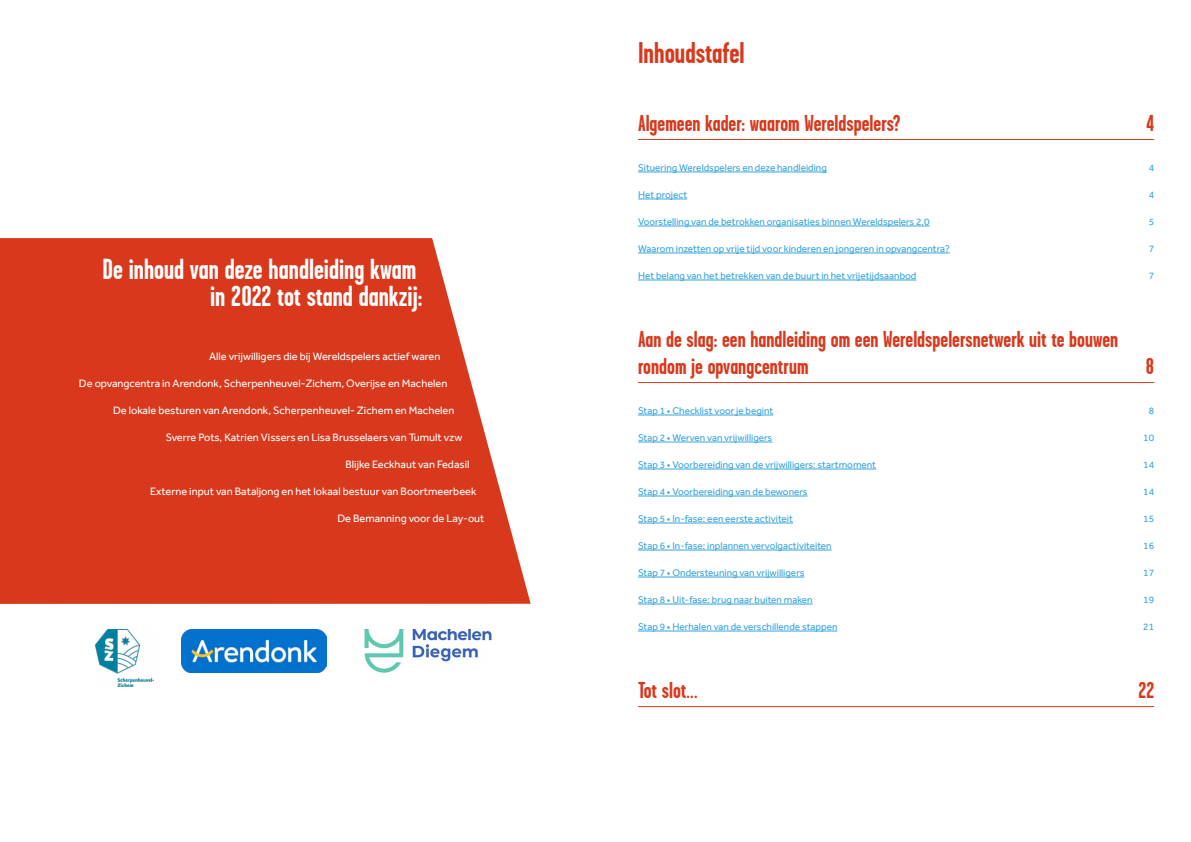
<style>
.page{position:relative;width:1191px;height:842px;background:#fff}
.page>*{position:absolute;margin:0;border:0;box-sizing:border-box;transform-origin:0 0}
.t1{font:700 30px "Garage Gothic";color:#d8391d}
.t2{font:700 29px/27px "Garage Gothic";color:#fff;text-align:right}
.t3{font:700 23px/27px "Garage Gothic";color:#d8391d}
.t4{font:11px "Effra";color:#fff}
.t5{font:10px "Effra";color:#36a4dd}
</style>
<div class="page">
<hr style="left:638px;top:139px;width:516px;height:1px;background:#d8391d">
<hr style="left:638px;top:172px;width:189px;height:1px;background:#36a4dd">
<hr style="left:638px;top:199px;width:49px;height:1px;background:#36a4dd">
<hr style="left:638px;top:226px;width:291px;height:1px;background:#36a4dd">
<hr style="left:638px;top:253px;width:311px;height:1px;background:#36a4dd">
<hr style="left:638px;top:280px;width:278px;height:1px;background:#36a4dd">
<hr style="left:638px;top:382px;width:516px;height:1px;background:#d8391d">
<hr style="left:638px;top:415px;width:135px;height:1px;background:#36a4dd">
<hr style="left:638px;top:442px;width:134px;height:1px;background:#36a4dd">
<hr style="left:638px;top:469px;width:238px;height:1px;background:#36a4dd">
<hr style="left:638px;top:496px;width:169px;height:1px;background:#36a4dd">
<hr style="left:638px;top:523px;width:155px;height:1px;background:#36a4dd">
<hr style="left:638px;top:550px;width:193px;height:1px;background:#36a4dd">
<hr style="left:638px;top:577px;width:166px;height:1px;background:#36a4dd">
<hr style="left:638px;top:604px;width:174px;height:1px;background:#36a4dd">
<hr style="left:638px;top:631px;width:199px;height:1px;background:#36a4dd">
<hr style="left:638px;top:706px;width:516px;height:1px;background:#d8391d">
<svg style="left:0;top:238px;width:530px;height:366px;background:#db4b31"></svg>
<img style="left:182px;top:629px;width:145px;height:44px">
<img style="left:95px;top:629px;width:59px;height:57px">
<img style="left:364px;top:629px;width:128px;height:44px">
<h2 class="t2" style="left:103px;top:256px;width:321px">De inhoud van deze handleiding kwam in 2022 tot stand dankzij:</h2>
<p class="t4" style="left:209px;top:350px;width:233px">Alle vrijwilligers die bij Wereldspelers actief waren</p>
<p class="t4" style="left:79px;top:377px;width:370px">De opvangcentra in Arendonk, Scherpenheuvel-Zichem, Overijse en Machelen</p>
<p class="t4" style="left:113px;top:404px;width:343px">De lokale besturen van Arendonk, Scherpenheuvel- Zichem en Machelen</p>
<p class="t4" style="left:166px;top:431px;width:298px">Sverre Pots, Katrien Vissers en Lisa Brusselaers van Tumult vzw</p>
<p class="t4" style="left:345px;top:458px;width:126px">Blijke Eeckhaut van Fedasil</p>
<p class="t4" style="left:150px;top:485px;width:328px">Externe input van Bataljong en het lokaal bestuur van Boortmeerbeek</p>
<p class="t4" style="left:337px;top:512px;width:149px">De Bemanning voor de Lay-out</p>
<h1 class="t1" style="left:638px;top:37px;width:108px">Inhoudstafel</h1>
<h3 class="t3" style="left:638px;top:109px;width:264px">Algemeen kader: waarom Wereldspelers?</h3>
<h3 class="t3" style="left:1146px;top:109px;width:9px">4</h3>
<p class="t5" style="left:638px;top:162px;width:190px">Situering Wereldspelers en deze handleiding</p>
<p class="t5" style="left:1148px;top:162px;width:7px">4</p>
<p class="t5" style="left:638px;top:189px;width:51px">Het project</p>
<p class="t5" style="left:1148px;top:189px;width:7px">4</p>
<p class="t5" style="left:638px;top:216px;width:293px">Voorstelling van de betrokken organisaties binnen Wereldspelers 2.0</p>
<p class="t5" style="left:1148px;top:216px;width:7px">5</p>
<p class="t5" style="left:638px;top:243px;width:313px">Waarom inzetten op vrije tijd voor kinderen en jongeren in opvangcentra?</p>
<p class="t5" style="left:1148px;top:243px;width:7px">7</p>
<p class="t5" style="left:638px;top:270px;width:280px">Het belang van het betrekken van de buurt in het vrijetijdsaanbod</p>
<p class="t5" style="left:1148px;top:270px;width:7px">7</p>
<h3 class="t3" style="left:638px;top:325px;width:482px">Aan de slag: een handleiding om een Wereldspelersnetwerk uit te bouwen rondom je opvangcentrum</h3>
<h3 class="t3" style="left:1145px;top:352px;width:10px">8</h3>
<p class="t5" style="left:638px;top:405px;width:137px">Stap 1 • Checklist voor je begint</p>
<p class="t5" style="left:1148px;top:405px;width:7px">8</p>
<p class="t5" style="left:638px;top:432px;width:136px">Stap 2 • Werven van vrijwilligers</p>
<p class="t5" style="left:1143px;top:432px;width:12px">10</p>
<p class="t5" style="left:638px;top:459px;width:240px">Stap 3 • Voorbereiding van de vrijwilligers: startmoment</p>
<p class="t5" style="left:1143px;top:459px;width:12px">14</p>
<p class="t5" style="left:638px;top:486px;width:171px">Stap 4 • Voorbereiding van de bewoners</p>
<p class="t5" style="left:1143px;top:486px;width:12px">14</p>
<p class="t5" style="left:638px;top:513px;width:156px">Stap 5 • In-fase: een eerste activiteit</p>
<p class="t5" style="left:1143px;top:513px;width:12px">15</p>
<p class="t5" style="left:638px;top:540px;width:195px">Stap 6 • In-fase: inplannen vervolgactiviteiten</p>
<p class="t5" style="left:1143px;top:540px;width:12px">16</p>
<p class="t5" style="left:638px;top:567px;width:168px">Stap 7 • Ondersteuning van vrijwilligers</p>
<p class="t5" style="left:1143px;top:567px;width:12px">17</p>
<p class="t5" style="left:638px;top:594px;width:176px">Stap 8 • Uit-fase: brug naar buiten maken</p>
<p class="t5" style="left:1143px;top:594px;width:12px">19</p>
<p class="t5" style="left:638px;top:621px;width:201px">Stap 9 • Herhalen van de verschillende stappen</p>
<p class="t5" style="left:1143px;top:621px;width:12px">21</p>
<h3 class="t3" style="left:638px;top:676px;width:61px">Tot slot…</h3>
<h3 class="t3" style="left:1138px;top:676px;width:17px">22</h3>
</div>
